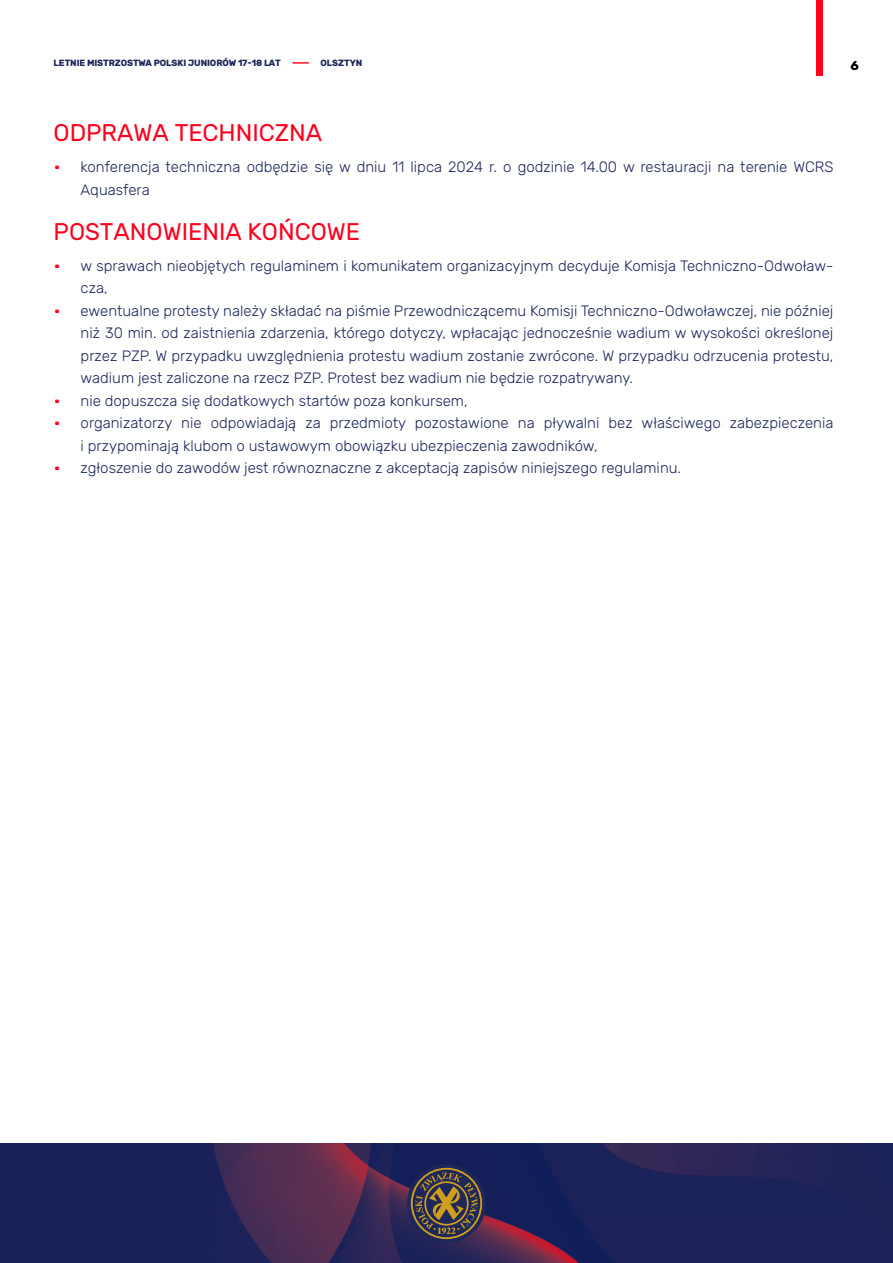
<style>
.page{position:relative;width:893px;height:1263px;background:#fff}
.page>*{position:absolute;margin:0;border:0;box-sizing:border-box;transform-origin:0 0}
.t1{font:24px "Rubik";color:#ff001f}
.t2{font:300 15px/22.5px "Rubik";color:#1e275a}
.t3{font:700 12.75px "Rubik";color:#000}
.t4{font:700 9px "Rubik";letter-spacing:-.01em;color:#1e275a}
.s1{color:#ff001f}
.s2{font-family:"TT Supermolot Neue Exp";font-weight:900;color:#ff001f}
</style>
<div class="page">
<div style="left:816px;top:0;width:7px;height:75px;background:#ff001f"></div>
<img style="left:0;top:1144px;width:893px;height:119px">
<div style="left:407px;top:1164px;width:79px;height:79px;background:#1e275a;border-radius:50%"></div>
<svg style="left:411px;top:1168px;width:71px;height:71px"></svg>
<p class="t4" style="left:54px;top:58px;width:310px">LETNIE MISTRZOSTWA POLSKI JUNIORÓW 17-18 LAT <span class="s1">-</span> OLSZTYN</p>
<p class="t3" style="left:851px;top:58px;width:10px">6</p>
<h1 class="t1" style="left:54px;top:120px;width:270px">ODPRAWA TECHNICZNA</h1>
<p class="t2" style="left:81px;top:156px;width:754px;text-indent:-27px"><span class="s2">•</span> konferencja techniczna odbędzie się w dniu 11 lipca 2024 r. o godzinie 14.00 w restauracji na terenie WCRS<br>Aquasfera</p>
<h1 class="t1" style="left:54px;top:218px;width:308px">POSTANOWIENIA KOŃCOWE</h1>
<p class="t2" style="left:81px;top:255px;width:754px;text-indent:-27px"><span class="s2">•</span> w sprawach nieobjętych regulaminem i komunikatem organizacyjnym decyduje Komisja Techniczno-Odwoław&shy;cza,</p>
<p class="t2" style="left:81px;top:300px;width:754px;text-align:justify;text-indent:-27px"><span class="s2">•</span> ewentualne protesty należy składać na piśmie Przewodniczącemu Komisji Techniczno-Odwoławczej, nie później niż 30 min. od zaistnienia zdarzenia, którego dotyczy, wpłacając jednocześnie wadium w wysokości określonej przez PZP. W przypadku uwzględnienia protestu wadium zostanie zwrócone. W przypadku odrzucenia protestu, wadium jest zaliczone na rzecz PZP. Protest bez wadium nie będzie rozpatrywany.</p>
<p class="t2" style="left:54px;top:390px;width:415px"><span class="s2">•</span> nie dopuszcza się dodatkowych startów poza konkursem,</p>
<p class="t2" style="left:81px;top:412px;width:754px;text-indent:-27px"><span class="s2">•</span> organizatorzy nie odpowiadają za przedmioty pozostawione na pływalni bez właściwego zabezpieczenia i przypominają klubom o ustawowym obowiązku ubezpieczenia zawodników,</p>
<p class="t2" style="left:54px;top:457px;width:629px"><span class="s2">•</span> zgłoszenie do zawodów jest równoznaczne z akceptacją zapisów niniejszego regulaminu.</p>
</div>
